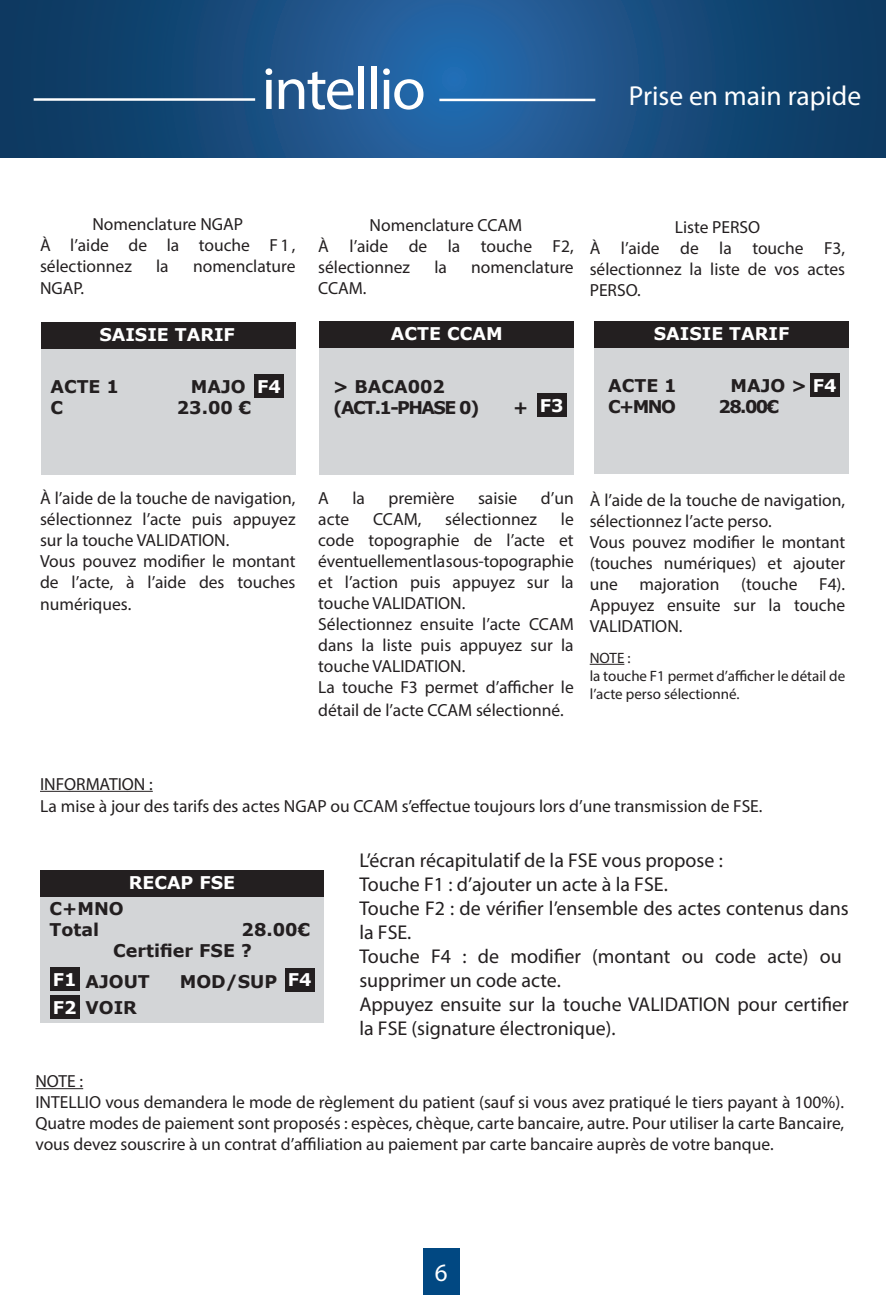
<style>
.page{position:relative;width:886px;height:1312px;background:#fff}
.page>*{position:absolute;margin:0;border:0;box-sizing:border-box;transform-origin:0 0}
.t1{font:60px "Myriad Pro";letter-spacing:-.03em;color:#fff}
.t2{font:27.5px "Myriad Pro";color:#fff}
.t3{font:25px "Myriad Pro";color:#fff}
.t4{font:20px/24px "Myriad Pro";color:#231f20}
.t5{font:17.5px/21px "Myriad Pro";color:#231f20;text-align:justify}
.t6{font:700 17.5px "Verdana";color:#231f20}
.t7{font:700 17.5px "Verdana";color:#fff}
.t8{font:700 17.5px "Verdana";letter-spacing:-.09em;color:#231f20}
.t9{font:15px/18px "Myriad Pro";color:#231f20}
.s1{color:#fff}
</style>
<div class="page">
<div style="left:423px;top:1247px;width:37px;height:47px;background:#014882"></div>
<div style="left:40px;top:870px;width:284px;height:152px;background:#d3d5d7"></div>
<div style="left:40px;top:869px;width:284px;height:27px;background:#231f20"></div>
<div style="left:50px;top:967px;width:29px;height:23px;background:#231f20"></div>
<div style="left:50px;top:994px;width:29px;height:24px;background:#231f20"></div>
<div style="left:285px;top:967px;width:29px;height:24px;background:#231f20"></div>
<svg style="left:0;top:0;width:886px;height:158px;background:#184d80"></svg>
<hr style="left:34px;top:98px;width:221px;height:3px;background:#fff">
<hr style="left:439px;top:99px;width:156px;height:2px;background:#fff">
<div style="left:42px;top:323px;width:254px;height:152px;background:#d3d5d7"></div>
<div style="left:42px;top:322px;width:254px;height:27px;background:#231f20"></div>
<div style="left:254px;top:374px;width:30px;height:24px;background:#231f20"></div>
<div style="left:320px;top:322px;width:254px;height:152px;background:#d3d5d7"></div>
<div style="left:320px;top:321px;width:254px;height:27px;background:#231f20"></div>
<div style="left:537px;top:393px;width:29px;height:24px;background:#231f20"></div>
<div style="left:594px;top:322px;width:255px;height:151px;background:#d3d5d7"></div>
<div style="left:594px;top:321px;width:255px;height:26px;background:#231f20"></div>
<div style="left:810px;top:373px;width:29px;height:23px;background:#231f20"></div>
<hr style="left:590px;top:663px;width:34px;height:1px;background:#231f20">
<hr style="left:40px;top:790px;width:113px;height:1px;background:#231f20">
<hr style="left:35px;top:1087px;width:48px;height:1px;background:#231f20">
<h1 class="t1" style="left:262px;top:52px;width:166px">intellio</h1>
<h2 class="t2" style="left:629px;top:78px;width:234px">Prise en main rapide</h2>
<p class="t5" style="left:92px;top:214px;width:152px">Nomenclature NGAP</p>
<p class="t5" style="left:40px;top:235px;width:257px">À l’aide de la touche F1 , sélectionnez</p>
<p class="t5" style="left:156px;top:256px;width:14px">la</p>
<p class="t5" style="left:193px;top:256px;width:104px">nomenclature</p>
<p class="t5" style="left:40px;top:277px;width:46px">NGAP.</p>
<p class="t5" style="left:370px;top:214px;width:154px">Nomenclature CCAM</p>
<p class="t5" style="left:318px;top:235px;width:257px">À l’aide de la touche F2, sélectionnez</p>
<p class="t5" style="left:434px;top:256px;width:14px">la</p>
<p class="t5" style="left:471px;top:256px;width:104px">nomenclature</p>
<p class="t5" style="left:318px;top:277px;width:50px">CCAM.</p>
<p class="t5" style="left:675px;top:216px;width:87px">Liste PERSO</p>
<p class="t5" style="left:590px;top:237px;width:257px">À l’aide de la touche F3, sélectionnez la liste de vos actes PERSO.</p>
<p class="t7" style="left:99px;top:322px;width:137px">SAISIE TARIF</p>
<p class="t6" style="left:50px;top:374px;width:70px">ACTE 1</p>
<p class="t6" style="left:191px;top:374px;width:56px">MAJO</p>
<p class="t6" style="left:50px;top:395px;width:14px">C</p>
<p class="t6" style="left:177px;top:395px;width:76px">23.00 €</p>
<p class="t7" style="left:257px;top:374px;width:25px">F4</p>
<p class="t7" style="left:391px;top:321px;width:113px">ACTE CCAM</p>
<p class="t6" style="left:333px;top:374px;width:113px">&gt; BACA002</p>
<p class="t8" style="left:333px;top:395px;width:148px">(ACT.1-PHASE 0)</p>
<p class="t6" style="left:513px;top:395px;width:17px">+</p>
<p class="t7" style="left:540px;top:393px;width:25px">F3</p>
<p class="t7" style="left:654px;top:321px;width:137px">SAISIE TARIF</p>
<p class="t6" style="left:608px;top:373px;width:70px">ACTE 1</p>
<p class="t6" style="left:730px;top:373px;width:107px">MAJO &gt; <span class="s1">F4</span></p>
<p class="t6" style="left:608px;top:394px;width:69px">C+MNO</p>
<p class="t6" style="left:718px;top:394px;width:62px">28.00€</p>
<p class="t5" style="left:40px;top:487px;width:257px">À l’aide de la touche de navigation, sélectionnez l’acte puis appuyez sur la touche VALIDATION.</p>
<p class="t5" style="left:40px;top:549px;width:257px;line-height:21.8px">Vous pouvez modifier le montant de l’acte, à l’aide des touches numériques.</p>
<p class="t5" style="left:318px;top:487px;width:12px">A</p>
<p class="t5" style="left:352px;top:487px;width:14px">la</p>
<p class="t5" style="left:388px;top:487px;width:68px">première</p>
<p class="t5" style="left:478px;top:487px;width:41px">saisie</p>
<p class="t5" style="left:541px;top:487px;width:34px">d’un</p>
<p class="t5" style="left:318px;top:508px;width:32px">acte</p>
<p class="t5" style="left:373px;top:508px;width:50px">CCAM,</p>
<p class="t5" style="left:445px;top:508px;width:93px">sélectionnez</p>
<p class="t5" style="left:318px;top:508px;width:257px;text-indent:243px">le code topographie de l’acte et éventuellement la sous-topographie et l’action puis appuyez sur la touche VALIDATION.</p>
<p class="t5" style="left:318px;top:613px;width:257px">Sélectionnez ensuite l’acte CCAM dans la liste puis appuyez sur la touche VALIDATION.</p>
<p class="t5" style="left:318px;top:675px;width:257px;line-height:22.5px">La touche F3 permet d’afficher le détail de l’acte CCAM sélectionné.</p>
<p class="t5" style="left:590px;top:489px;width:257px">À l’aide de la touche de navigation, sélectionnez l’acte perso.</p>
<p class="t5" style="left:590px;top:531px;width:257px">Vous pouvez modifier le montant (touches numériques) et ajouter une majoration (touche F4).<br>Appuyez ensuite sur la touche VALIDATION.</p>
<p class="t9" style="left:590px;top:648px;width:42px">NOTE :</p>
<p class="t9" style="left:590px;top:666px;width:257px">la touche F1 permet d’afficher le détail de l’acte perso sélectionné.</p>
<p class="t5" style="left:40px;top:772px;width:114px">INFORMATION :</p>
<p class="t5" style="left:40px;top:795px;width:724px">La mise à jour des tarifs des actes NGAP ou CCAM s’effectue toujours lors d’une transmission de FSE.</p>
<p class="t4" style="left:359px;top:848px;width:365px">L’écran récapitulatif de la FSE vous propose :</p>
<p class="t4" style="left:359px;top:872px;width:310px">Touche F1 : d’ajouter un acte à la FSE.</p>
<p class="t4" style="left:359px;top:896px;width:491px">Touche F2 : de vérifier l’ensemble des actes contenus dans la FSE.</p>
<p class="t4" style="left:359px;top:944px;width:484px">Touche F4 : de modifier (montant ou code acte) ou supprimer un code acte.</p>
<p class="t4" style="left:359px;top:992px;width:491px">Appuyez ensuite sur la touche VALIDATION pour certifier la FSE (signature électronique).</p>
<p class="t5" style="left:35px;top:1069px;width:49px">NOTE :</p>
<p class="t5" style="left:35px;top:1090px;width:810px">INTELLIO vous demandera le mode de règlement du patient (sauf si vous avez pratiqué le tiers payant à 100%).<br>Quatre modes de paiement sont proposés : espèces, chèque, carte bancaire, autre. Pour utiliser la carte Bancaire, vous devez souscrire à un contrat d’affiliation au paiement par carte bancaire auprès de votre banque.</p>
<p class="t7" style="left:129px;top:869px;width:108px">RECAP FSE</p>
<p class="t6" style="left:50px;top:895px;width:76px">C+MNO</p>
<p class="t6" style="left:50px;top:916px;width:51px">Total</p>
<p class="t6" style="left:242px;top:916px;width:70px">28.00€</p>
<p class="t6" style="left:113px;top:937px;width:140px">Certifier FSE ?</p>
<p class="t6" style="left:85px;top:968px;width:66px">AJOUT</p>
<p class="t6" style="left:180px;top:968px;width:99px">MOD/SUP</p>
<p class="t6" style="left:85px;top:994px;width:53px">VOIR</p>
<p class="t7" style="left:53px;top:967px;width:25px">F1</p>
<p class="t7" style="left:53px;top:994px;width:25px">F2</p>
<p class="t7" style="left:288px;top:967px;width:25px">F4</p>
<p class="t3" style="left:435px;top:1257px;width:14px">6</p>
</div>
